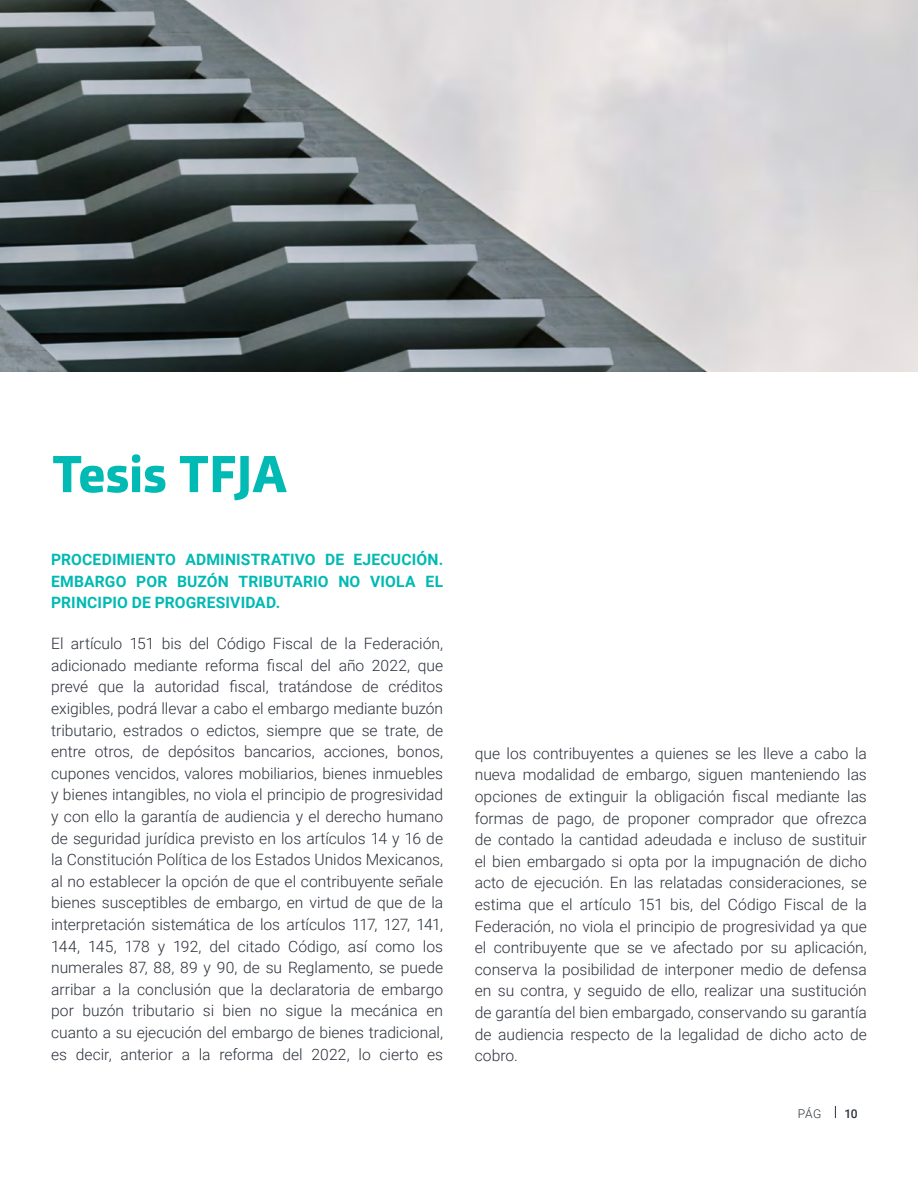
<style>
.page{position:relative;width:918px;height:1188px;background:#fff}
.page>*{position:absolute;margin:0;border:0;box-sizing:border-box;transform-origin:0 0}
.t1{font:800 51.15px "Carnac";letter-spacing:-.01em;color:#00bab3}
.t2{font:300 15.6px/21.6px "Roboto";color:#2b303a;text-align:justify}
.t3{font:700 15.6px/21.6px "Roboto";letter-spacing:.01em;color:#00bab3;text-align:justify}
.t4{font:300 12.15px "Roboto";color:#2b303a}
.t5{font:500 12.15px "Roboto";color:#2b303a}
</style>
<div class="page">
<svg style="left:835px;top:1106px;width:1px;height:12px"></svg>
<img style="left:0;top:0;width:918px;height:372px">
<h1 class="t1" style="left:51px;top:441px;width:237px">Tesis TFJA</h1>
<p class="t3" style="left:51px;top:548px;width:394px">PROCEDIMIENTO ADMINISTRATIVO DE EJECUCIÓN.<br>EMBARGO POR BUZÓN TRIBUTARIO NO VIOLA EL PRINCIPIO DE PROGRESIVIDAD.</p>
<p class="t2" style="left:51px;top:632px;width:394px">El artículo 151 bis del Código Fiscal de la Federación, adicionado mediante reforma fiscal del año 2022, que prevé que la autoridad fiscal, tratándose de créditos exigibles, podrá llevar a cabo el embargo mediante buzón tributario, estrados o edictos, siempre que se trate, de entre otros, de depósitos bancarios, acciones, bonos, cupones vencidos, valores mobiliarios, bienes inmuebles y bienes intangibles, no viola el principio de progresividad y con ello la garantía de audiencia y el derecho humano de seguridad jurídica previsto en los artículos 14 y 16 de la Constitución Política de los Estados Unidos Mexicanos, al no establecer la opción de que el contribuyente señale bienes susceptibles de embargo, en virtud de que de la interpretación sistemática de los artículos 117, 127, 141, 144, 145, 178 y 192, del citado Código, así como los numerales 87, 88, 89 y 90, de su Reglamento, se puede arribar a la conclusión que la declaratoria de embargo por buzón tributario si bien no sigue la mecánica en cuanto a su ejecución del embargo de bienes tradicional, es decir, anterior a la reforma del 2022, lo cierto es</p>
<p class="t2" style="left:475px;top:742px;width:394px">que los contribuyentes a quienes se les lleve a cabo la nueva modalidad de embargo, siguen manteniendo las opciones de extinguir la obligación fiscal mediante las formas de pago, de proponer comprador que ofrezca de contado la cantidad adeudada e incluso de sustituir el bien embargado si opta por la impugnación de dicho acto de ejecución. En las relatadas consideraciones, se estima que el artículo 151 bis, del Código Fiscal de la Federación, no viola el principio de progresividad ya que el contribuyente que se ve afectado por su aplicación, conserva la posibilidad de interponer medio de defensa en su contra, y seguido de ello, realizar una sustitución de garantía del bien embargado, conservando su garantía de audiencia respecto de la legalidad de dicho acto de cobro.</p>
<p class="t4" style="left:798px;top:1106px;width:25px">PÁG</p>
<p class="t5" style="left:844px;top:1106px;width:15px">10</p>
</div>
